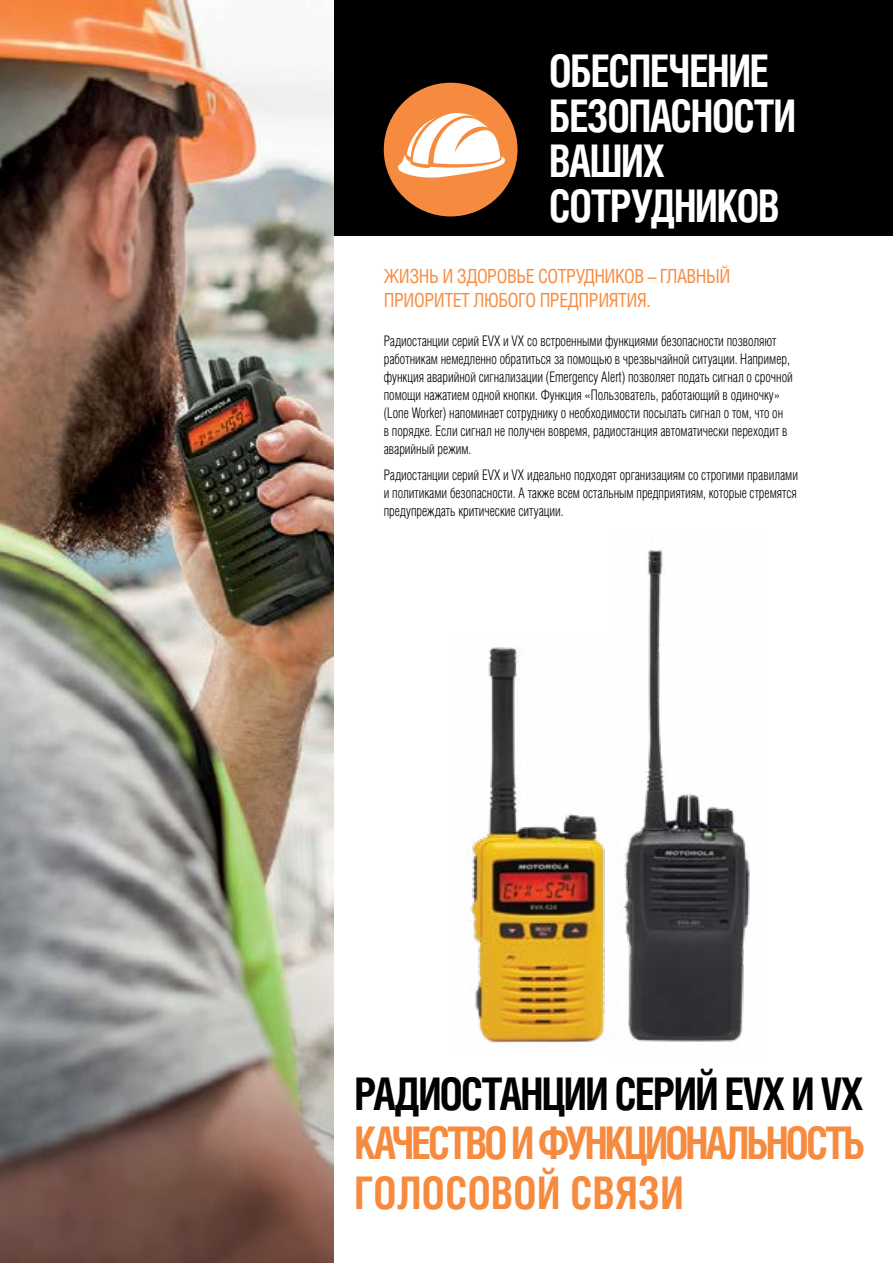
<style>
.page{position:relative;width:893px;height:1263px;background:#fff}
.page>*{position:absolute;margin:0;border:0;box-sizing:border-box;transform-origin:0 0}
.t1{font:700 45px/45px "Helios Cond";letter-spacing:-.03em;color:#fff;scale:.9 1}
.t2{font:700 45px/49.5px "Helios Cond";letter-spacing:-.07em;color:#f68b3f;scale:.92 1}
.t3{font:700 45px "Helios Cond";letter-spacing:-.04em;color:#000101;scale:.92 1}
.t4{font:19.5px/24px "Helios Cond C";letter-spacing:-.025em;color:#f68b3f;scale:.94 1}
.t5{font:300 14.7px/18px "Helios Cond";color:#000;scale:.9 1}
</style>
<div class="page">
<img style="left:0;top:0;width:334px;height:976px">
<svg style="left:0;top:976px;width:334px;height:287px;background:#88776e"></svg>
<div style="left:334px;top:0;width:559px;height:236px;background:#000"></div>
<img style="left:623px;top:549px;width:127px;height:493px">
<img style="left:467px;top:647px;width:154px;height:396px">
<div style="left:384px;top:83px;width:133px;height:133px;background:#f68b3f;border-radius:50%"></div>
<svg style="left:397px;top:108px;width:108px;height:70px"></svg>
<h1 class="t1" style="left:549px;top:48px;width:276px">ОБЕСПЕЧЕНИЕ<br>БЕЗОПАСНОСТИ<br>ВАШИХ<br>СОТРУДНИКОВ</h1>
<h2 class="t4" style="left:384px;top:264px;width:370px">ЖИЗНЬ И ЗДОРОВЬЕ СОТРУДНИКОВ – ГЛАВНЫЙ<br>ПРИОРИТЕТ ЛЮБОГО ПРЕДПРИЯТИЯ.</h2>
<p class="t5" style="left:384px;top:331px;width:456px">Радиостанции серий EVX и VX со встроенными функциями безопасности позволяют работникам немедленно обратиться за помощью в чрезвычайной ситуации. Например, функция аварийной сигнализации (Emergency Alert) позволяет подать сигнал о срочной помощи нажатием одной кнопки. Функция «Пользователь, работающий в одиночку» (Lone Worker) напоминает сотруднику о необходимости посылать сигнал о том, что он<br>в порядке. Если сигнал не получен вовремя, радиостанция автоматически переходит в аварийный режим.</p>
<p class="t5" style="left:384px;top:466px;width:462px;text-align:justify">Радиостанции серий EVX и VX идеально подходят организациям со строгими правилами и политиками безопасности. А также всем остальным предприятиям, которые стремятся предупреждать критические ситуации.</p>
<h1 class="t3" style="left:355px;top:1063px;width:555px">РАДИОСТАНЦИИ СЕРИЙ EVX И VX</h1>
<h1 class="t2" style="left:355px;top:1118px;width:557px">КАЧЕСТВО И ФУНКЦИОНАЛЬНОСТЬ<br>ГОЛОСОВОЙ СВЯЗИ</h1>
</div>
